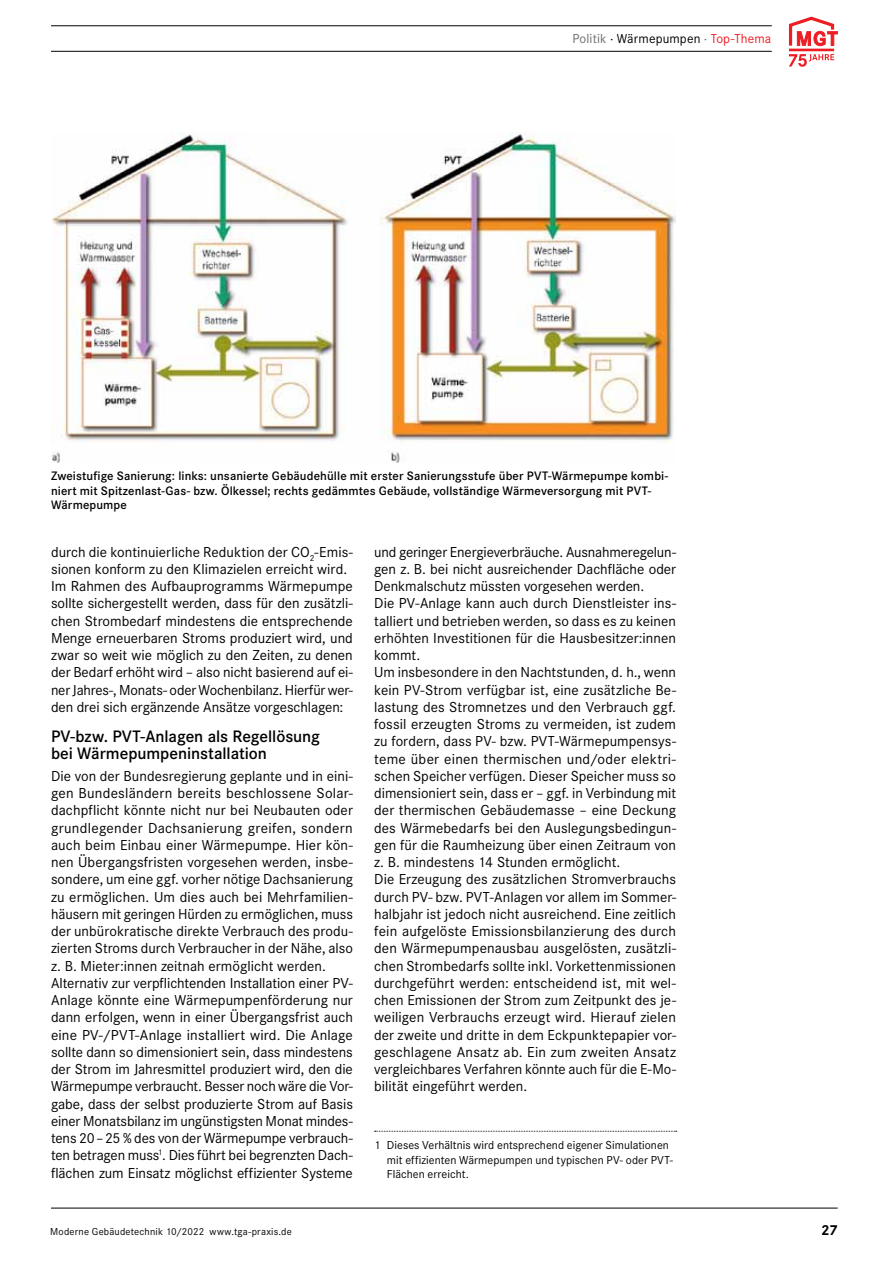
<style>
.page{position:relative;width:893px;height:1263px;background:#fff}
.page>*{position:absolute;margin:0;border:0;box-sizing:border-box;transform-origin:0 0}
.t1{font:600 17.25px/17.2px "Corporate S";letter-spacing:-.005em;color:#000}
.t2{font:15px/17.2px "Corporate S";color:#000}
.t3{font:700 15px "Corporate S";color:#000}
.t4{font:13.5px "Corporate S";letter-spacing:.01em;color:#000}
.t5{font:600 12.75px/14.2px "Corporate S";letter-spacing:.01em;color:#000}
.t6{font:12px/14.2px "Corporate S";letter-spacing:.005em;color:#000}
.t7{font:10.5px "Corporate S";letter-spacing:.02em;color:#000}
.s1{color:#6d6e71}
.s2{color:#ed1d24}
</style>
<div class="page">
<hr style="left:51px;top:1208px;width:787px;height:1px;background:#000">
<hr style="left:51px;top:26px;width:721px;height:1px;background:#000">
<hr style="left:51px;top:51px;width:721px;height:1px;background:#000">
<svg style="left:788px;top:16px;width:50px;height:51px"></svg>
<img style="left:51px;top:133px;width:625px;height:330px">
<svg style="left:375px;top:1131px;width:302px;height:1px"></svg>
<p class="t4" style="left:572px;top:29px;width:200px"><span class="s1">Politik</span> · Wärmepumpen <span class="s1">·</span> <span class="s2">Top-Thema</span></p>
<p class="t5" style="left:51px;top:469px;width:619px">Zweistufige Sanierung: links: unsanierte Gebäudehülle mit erster Sanierungsstufe über PVT-Wärmepumpe kombi&shy;niert mit Spitzenlast-Gas- bzw. Ölkessel; rechts gedämmtes Gebäude, vollständige Wärmeversorgung mit PVT-<br>Wärmepumpe</p>
<p class="t2" style="left:51px;top:542px;width:303px">durch die kontinuierliche Reduktion der CO<sub>2</sub>-Emis&shy;sionen konform zu den Klimazielen erreicht wird.<br>Im Rahmen des Aufbauprogramms Wärmepumpe sollte sichergestellt werden, dass für den zusätzli&shy;chen Strombedarf mindestens die entsprechende Menge erneuerbaren Stroms produziert wird, und zwar so weit wie möglich zu den Zeiten, zu denen der Bedarf erhöht wird – also nicht basierend auf ei&shy;ner Jahres-, Monats- oder Wochenbilanz. Hierfür wer&shy;den drei sich ergänzende Ansätze vorgeschlagen:</p>
<p class="t1" style="left:51px;top:727px;width:270px">PV-bzw. PVT-Anlagen als Regellösung bei Wärmepumpeninstallation</p>
<p class="t2" style="left:51px;top:767px;width:303px">Die von der Bundesregierung geplante und in eini&shy;gen Bundesländern bereits beschlossene Solar&shy;dachpflicht könnte nicht nur bei Neubauten oder grundlegender Dachsanierung greifen, sondern auch beim Einbau einer Wärmepumpe. Hier kön&shy;nen Übergangsfristen vorgesehen werden, insbe&shy;sondere, um eine ggf. vorher nötige Dachsanierung zu ermöglichen. Um dies auch bei Mehrfamilien&shy;häusern mit geringen Hürden zu ermöglichen, muss der unbürokratische direkte Verbrauch des produ&shy;zierten Stroms durch Verbraucher in der Nähe, also z. B. Mieter:innen zeitnah ermöglicht werden.<br>Alternativ zur verpflichtenden Installation einer PV-Anlage könnte eine Wärmepumpenförderung nur dann erfolgen, wenn in einer Übergangsfrist auch eine PV-/PVT-Anlage installiert wird. Die Anlage sollte dann so dimensioniert sein, dass mindestens der Strom im Jahresmittel produziert wird, den die Wärmepumpe verbraucht. Besser noch wäre die Vor&shy;gabe, dass der selbst produzierte Strom auf Basis einer Monatsbilanz im ungünstigsten Monat mindes&shy;tens 20 – 25 % des von der Wärmepumpe verbrauch&shy;ten betragen muss<sup>1</sup>. Dies führt bei begrenzten Dach&shy;flächen zum Einsatz möglichst effizienter Systeme</p>
<p class="t7" style="left:50px;top:1224px;width:243px">Moderne Gebäudetechnik 10/2022 www.tga-praxis.de</p>
<p class="t2" style="left:374px;top:542px;width:303px">und geringer Energieverbräuche. Ausnahmeregelun&shy;gen z. B. bei nicht ausreichender Dachfläche oder Denkmalschutz müssten vorgesehen werden.<br>Die PV-Anlage kann auch durch Dienstleister ins&shy;talliert und betrieben werden, so dass es zu keinen erhöhten Investitionen für die Hausbesitzer:innen kommt.<br>Um insbesondere in den Nachtstunden, d. h., wenn kein PV-Strom verfügbar ist, eine zusätzliche Be&shy;lastung des Stromnetzes und den Verbrauch ggf. fossil erzeugten Stroms zu vermeiden, ist zudem zu fordern, dass PV- bzw. PVT-Wärmepumpensys&shy;teme über einen thermischen und/oder elektri&shy;schen Speicher verfügen. Dieser Speicher muss so dimensioniert sein, dass er – ggf. in Verbindung mit der thermischen Gebäudemasse – eine Deckung des Wärmebedarfs bei den Auslegungsbedingun&shy;gen für die Raumheizung über einen Zeitraum von z. B. mindestens 14 Stunden ermöglicht.<br>Die Erzeugung des zusätzlichen Stromverbrauchs durch PV- bzw. PVT-Anlagen vor allem im Sommer&shy;halbjahr ist jedoch nicht ausreichend. Eine zeitlich fein aufgelöste Emissionsbilanzierung des durch den Wärmepumpenausbau ausgelösten, zusätzli&shy;chen Strombedarfs sollte inkl. Vorkettenmissionen durchgeführt werden: entscheidend ist, mit wel&shy;chen Emissionen der Strom zum Zeitpunkt des je&shy;weiligen Verbrauchs erzeugt wird. Hierauf zielen der zweite und dritte in dem Eckpunktepapier vor&shy;geschlagene Ansatz ab. Ein zum zweiten Ansatz vergleichbares Verfahren könnte auch für die E-Mo&shy;bilität eingeführt werden.</p>
<p class="t6" style="left:387px;top:1138px;width:288px;text-indent:-13px">1 Dieses Verhältnis wird entsprechend eigener Simulationen mit effizienten Wärmepumpen und typischen PV- oder PVT-<br>Flächen erreicht.</p>
<p class="t3" style="left:821px;top:1219px;width:18px">27</p>
</div>
